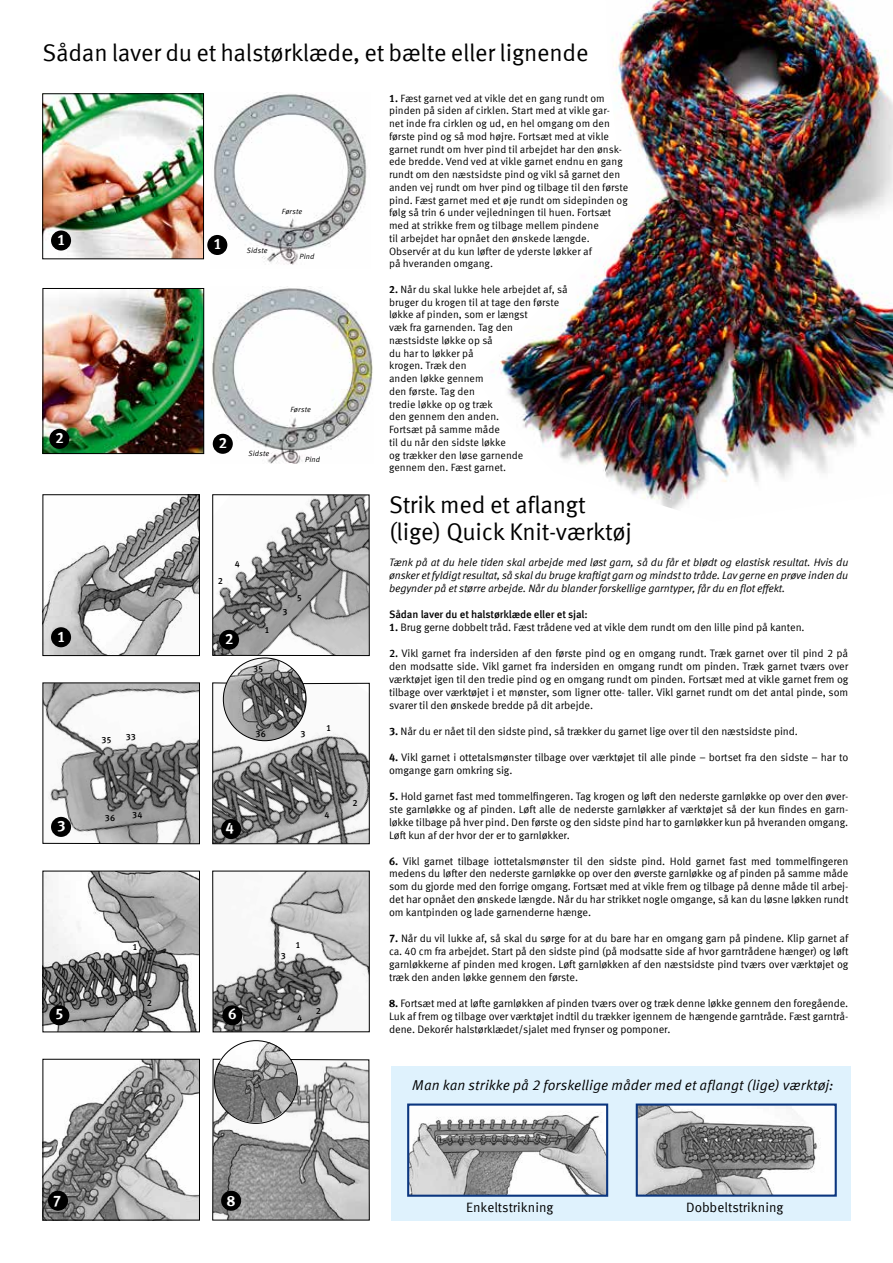
<style>
.page{position:relative;width:893px;height:1263px;background:#fff}
.page>*{position:absolute;margin:0;border:0;box-sizing:border-box;transform-origin:0 0}
.t1{font:24px/27px "Meta Offc Norm";letter-spacing:-.01em;color:#000}
.t2{font:700 15px "Meta Offc";color:#fff}
.t3{font:14.25px "Meta Offc Norm Ita";letter-spacing:.005em;color:#000}
.t4{font:13.5px "Meta Offc Norm";color:#000}
.t5{font:10.8px/12.9px "Meta Offc Norm";letter-spacing:-.01em;color:#000;text-align:justify}
.t6{font:10.8px/12.9px "Meta Offc Norm Ita";letter-spacing:-.01em;color:#000;text-align:justify}
.t7{font:500 10.8px "Meta Offc";letter-spacing:-.015em;color:#000}
.t8{font:10.5px/12.8px "Meta Offc Norm";color:#000}
.t9{font:500 9px "Meta Offc";letter-spacing:.015em;color:#000}
.t10{font:7.5px "Meta Offc Norm Ita";letter-spacing:.02em;color:#000}
.s1{font-family:"Meta Offc";font-weight:700}
.s2{font-family:"Meta Offc";font-weight:500}
</style>
<div class="page">
<img style="left:491px;top:0;width:402px;height:509px">
<img style="left:211px;top:286px;width:162px;height:178px">
<img style="left:44px;top:95px;width:158px;height:162px">
<div style="left:42px;top:93px;width:162px;height:166px;border:1px solid #000"></div>
<img style="left:211px;top:92px;width:156px;height:173px">
<div style="left:51px;top:230px;width:20px;height:21px;background:#000;border-radius:50%"></div>
<img style="left:45px;top:290px;width:157px;height:162px">
<div style="left:43px;top:288px;width:161px;height:166px;border:1px solid #000"></div>
<div style="left:207px;top:235px;width:20px;height:20px;background:#000;border-radius:50%"></div>
<div style="left:49px;top:429px;width:20px;height:20px;background:#000;border-radius:50%"></div>
<div style="left:213px;top:434px;width:20px;height:20px;background:#000;border-radius:50%"></div>
<img style="left:45px;top:1061px;width:153px;height:157px">
<div style="left:43px;top:1059px;width:157px;height:161px;border:1px solid #000"></div>
<svg style="left:212px;top:1058px;width:158px;height:163px"></svg>
<img style="left:45px;top:496px;width:153px;height:158px">
<div style="left:43px;top:494px;width:157px;height:162px;border:1px solid #000"></div>
<img style="left:214px;top:496px;width:154px;height:158px">
<div style="left:212px;top:494px;width:158px;height:162px;border:1px solid #000"></div>
<svg style="left:42px;top:682px;width:158px;height:162px"></svg>
<svg style="left:212px;top:682px;width:158px;height:162px"></svg>
<img style="left:45px;top:873px;width:153px;height:157px">
<div style="left:43px;top:871px;width:157px;height:161px;border:1px solid #000"></div>
<img style="left:214px;top:873px;width:154px;height:157px">
<div style="left:212px;top:871px;width:158px;height:161px;border:1px solid #000"></div>
<div style="left:48px;top:1191px;width:20px;height:20px;background:#000;border-radius:50%"></div>
<div style="left:221px;top:1191px;width:20px;height:20px;background:#000;border-radius:50%"></div>
<div style="left:51px;top:627px;width:20px;height:20px;background:#000;border-radius:50%"></div>
<div style="left:219px;top:630px;width:20px;height:20px;background:#000;border-radius:50%"></div>
<img style="left:214px;top:1040px;width:83px;height:82px;border-radius:41px">
<img style="left:223px;top:658px;width:83px;height:83px;border-radius:41px">
<div style="left:223px;top:658px;width:83px;height:83px;border:1px solid #000;border-radius:50%"></div>
<div style="left:51px;top:817px;width:20px;height:20px;background:#000;border-radius:50%"></div>
<div style="left:221px;top:819px;width:20px;height:20px;background:#000;border-radius:50%"></div>
<div style="left:49px;top:1005px;width:20px;height:20px;background:#000;border-radius:50%"></div>
<div style="left:222px;top:1005px;width:20px;height:20px;background:#000;border-radius:50%"></div>
<div style="left:391px;top:1066px;width:459px;height:154px;background:#dff2fd"></div>
<img style="left:410px;top:1106px;width:195px;height:88px">
<div style="left:407px;top:1103px;width:201px;height:94px;border:2px solid #0b367f"></div>
<img style="left:639px;top:1106px;width:195px;height:88px">
<div style="left:636px;top:1103px;width:201px;height:94px;border:2px solid #0b367f"></div>
<h1 class="t1" style="left:43px;top:40px;width:547px">Sådan laver du et halstørklæde, et bælte eller lignende</h1>
<h2 class="t2" style="left:57px;top:231px;width:10px">1</h2>
<h2 class="t2" style="left:213px;top:235px;width:10px">1</h2>
<p class="t10" style="left:247px;top:246px;width:22px">Sidste</p>
<p class="t10" style="left:282px;top:207px;width:22px">Første</p>
<p class="t10" style="left:299px;top:252px;width:17px">Pind</p>
<h2 class="t2" style="left:56px;top:429px;width:10px">2</h2>
<h2 class="t2" style="left:219px;top:434px;width:10px">2</h2>
<p class="t10" style="left:248px;top:449px;width:22px">Sidste</p>
<p class="t10" style="left:290px;top:405px;width:22px">Første</p>
<p class="t10" style="left:305px;top:455px;width:17px">Pind</p>
<p class="t9" style="left:218px;top:576px;width:7px">2</p>
<p class="t9" style="left:235px;top:559px;width:7px">4</p>
<h2 class="t2" style="left:57px;top:627px;width:10px">1</h2>
<h2 class="t2" style="left:225px;top:630px;width:10px">2</h2>
<p class="t9" style="left:265px;top:625px;width:7px">1</p>
<p class="t9" style="left:253px;top:663px;width:12px">35</p>
<p class="t9" style="left:282px;top:607px;width:7px">3</p>
<p class="t9" style="left:297px;top:593px;width:7px">5</p>
<p class="t9" style="left:101px;top:734px;width:12px">35</p>
<p class="t9" style="left:126px;top:732px;width:12px">33</p>
<p class="t9" style="left:255px;top:729px;width:12px">36</p>
<p class="t9" style="left:300px;top:729px;width:7px">3</p>
<p class="t9" style="left:326px;top:723px;width:7px">1</p>
<p class="t9" style="left:105px;top:812px;width:12px">36</p>
<p class="t9" style="left:132px;top:810px;width:12px">34</p>
<h2 class="t2" style="left:57px;top:817px;width:10px">3</h2>
<h2 class="t2" style="left:225px;top:818px;width:10px">4</h2>
<p class="t9" style="left:324px;top:809px;width:7px">4</p>
<p class="t9" style="left:352px;top:797px;width:7px">2</p>
<p class="t9" style="left:132px;top:942px;width:7px">1</p>
<p class="t9" style="left:147px;top:998px;width:7px">2</p>
<h2 class="t2" style="left:55px;top:1005px;width:10px">5</h2>
<h2 class="t2" style="left:228px;top:1005px;width:10px">6</h2>
<p class="t9" style="left:281px;top:951px;width:7px">3</p>
<p class="t9" style="left:296px;top:940px;width:7px">1</p>
<p class="t9" style="left:297px;top:1012px;width:7px">4</p>
<p class="t9" style="left:316px;top:1005px;width:7px">2</p>
<p class="t8" style="left:389px;top:92px;width:241px"><span class="s1">1.</span> Fæst garnet ved at vikle det en gang rundt om pinden på siden af cirklen. Start med at vikle gar-<br>net inde fra cirklen og ud, en hel omgang om den første pind og så mod højre. Fortsæt med at vikle garnet rundt om hver pind til arbejdet har den ønsk&shy;ede bredde. Vend ved at vikle garnet endnu en gang rundt om den næstsidste pind og vikl så garnet den anden vej rundt om hver pind og tilbage til den første pind. Fæst garnet med et øje rundt om sidepinden og følg så trin 6 under vejledningen til huen. Fortsæt med at strikke frem og tilbage mellem pindene<br>til arbejdet har opnået den ønskede længde.<br>Observér at du kun løfter de yderste løkker af<br>på hveranden omgang.</p>
<p class="t8" style="left:389px;top:283px;width:180px"><span class="s1">2.</span> Når du skal lukke hele arbejdet af, så bruger du krogen til at tage den første løkke af pinden, som er længst<br>væk fra garnenden. Tag den<br>næstsidste løkke op så<br>du har to løkker på<br>krogen. Træk den<br>anden løkke gennem<br>den første. Tag den<br>tredie løkke op og træk<br>den gennem den anden.<br>Fortsæt på samme måde<br>til du når den sidste løkke<br>og trækker den løse garnende<br>gennem den. Fæst garnet.</p>
<h1 class="t1" style="left:389px;top:492px;width:244px">Strik med et aflangt (lige) Quick Knit-værktøj</h1>
<p class="t6" style="left:389px;top:556px;width:461px">Tænk på at du hele tiden skal arbejde med løst garn, så du får et blødt og elastisk resultat. Hvis du ønsker et fyldigt resultat, så skal du bruge kraftigt garn og mindst to tråde. Lav gerne en prøve inden du begynder på et større arbejde. Når du blander forskellige garntyper, får du en flot effekt.</p>
<p class="t7" style="left:389px;top:608px;width:200px">Sådan laver du et halstørklæde eller et sjal:</p>
<p class="t5" style="left:389px;top:621px;width:417px"><span class="s1">1.</span> Brug gerne dobbelt tråd. Fæst trådene ved at vikle dem rundt om den lille pind på kanten.</p>
<p class="t5" style="left:389px;top:647px;width:461px"><span class="s2">2.</span> Vikl garnet fra indersiden af den første pind og en omgang rundt. Træk garnet over til pind 2 på den modsatte side. Vikl garnet fra indersiden en omgang rundt om pinden. Træk garnet tværs over værktøjet igen til den tredie pind og en omgang rundt om pinden. Fortsæt med at vikle garnet frem og tilbage over værktøjet i et mønster, som ligner otte- taller. Vikl garnet rundt om det antal pinde, som svarer til den ønskede bredde på dit arbejde.</p>
<p class="t5" style="left:389px;top:725px;width:410px"><span class="s1">3.</span> Når du er nået til den sidste pind, så trækker du garnet lige over til den næstsidste pind.</p>
<p class="t5" style="left:389px;top:751px;width:461px"><span class="s1">4.</span> Vikl garnet i ottetalsmønster tilbage over værktøjet til alle pinde – bortset fra den sidste – har to omgange garn omkring sig.</p>
<p class="t5" style="left:389px;top:790px;width:461px"><span class="s1">5.</span> Hold garnet fast med tommelfingeren. Tag krogen og løft den nederste garnløkke op over den øver&shy;ste garnløkke og af pinden. Løft alle de nederste garnløkker af værktøjet så der kun findes en garn&shy;løkke tilbage på hver pind. Den første og den sidste pind har to garnløkker kun på hveranden omgang.<br>Løft kun af der hvor der er to garnløkker.</p>
<p class="t5" style="left:389px;top:854px;width:461px"><span class="s1">6.</span> Vikl garnet tilbage iottetalsmønster til den sidste pind. Hold garnet fast med tommelfingeren medens du løfter den nederste garnløkke op over den øverste garnløkke og af pinden på samme måde som du gjorde med den forrige omgang. Fortsæt med at vikle frem og tilbage på denne måde til arbej&shy;det har opnået den ønskede længde. Når du har strikket nogle omgange, så kan du løsne løkken rundt om kantpinden og lade garnenderne hænge.</p>
<p class="t5" style="left:389px;top:932px;width:461px"><span class="s1">7.</span> Når du vil lukke af, så skal du sørge for at du bare har en omgang garn på pindene. Klip garnet af ca. 40 cm fra arbejdet. Start på den sidste pind (på modsatte side af hvor garntrådene hænger) og løft garnløkkerne af pinden med krogen. Løft garnløkken af den næstsidste pind tværs over værktøjet og træk den anden løkke gennem den første.</p>
<p class="t5" style="left:389px;top:997px;width:461px"><span class="s1">8.</span> Fortsæt med at løfte garnløkken af pinden tværs over og træk denne løkke gennem den foregående.<br>Luk af frem og tilbage over værktøjet indtil du trækker igennem de hængende garntråde. Fæst garntrå&shy;dene. Dekorér halstørklædet/sjalet med frynser og pomponer.</p>
<h3 class="t3" style="left:412px;top:1077px;width:423px">Man kan strikke på 2 forskellige måder med et aflangt (lige) værktøj:</h3>
<h2 class="t2" style="left:53px;top:1191px;width:10px">7</h2>
<h2 class="t2" style="left:227px;top:1191px;width:10px">8</h2>
<p class="t4" style="left:466px;top:1200px;width:89px">Enkeltstrikning</p>
<p class="t4" style="left:686px;top:1200px;width:99px">Dobbeltstrikning</p>
</div>
